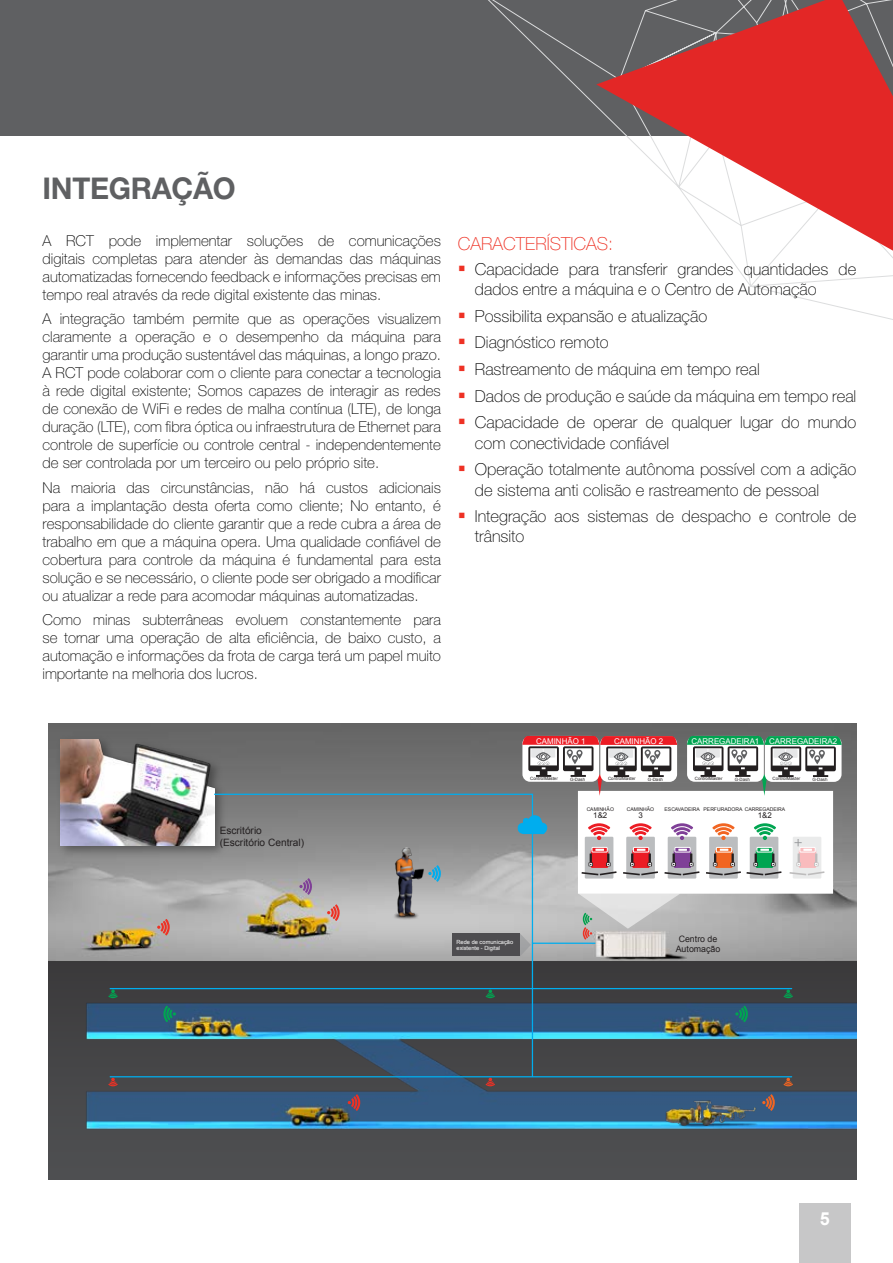
<style>
.page{position:relative;width:893px;height:1263px;background:#fff}
.page>*{position:absolute;margin:0;border:0;box-sizing:border-box;transform-origin:0 0}
.t1{font:700 30px "Helvetica Neue LT Std";letter-spacing:-.01em;color:#5f6062}
.t2{font:100 18px "Helvetica Neue LT Std";color:#ee3124}
.t3{font:700 18px "Arial";color:#fff}
.t4{font:100 16.5px/26.7px "Helvetica Neue LT Std";color:#000}
.t5{font:100 15px/18px "Helvetica Neue LT Std";color:#000;text-align:justify}
.t6{font:10.2px/12.1px "Arial";color:#231f20}
.t7{font:8.85px/10.6px "Arial";color:#231f20;text-align:center}
.t8{font:7.95px "Arial";color:#fff}
.t9{font:7.95px "Arial";color:#231f20}
.t10{font:5.7px/6.3px "Arial";color:#fff}
.t11{font:5.1px "Arial";color:#231f20}
.t12{font:4.35px "Arial";color:#231f20}
</style>
<div class="page">
<div style="left:0;top:0;width:893px;height:136px;background:#5f6062"></div>
<svg style="left:488px;top:0;width:405px;height:320px"></svg>
<svg style="left:596px;top:0;width:297px;height:263px"></svg>
<img style="left:48px;top:723px;width:808px;height:456px">
<img style="left:173px;top:881px;width:602px;height:195px">
<img style="left:48px;top:723px;width:300px;height:158px">
<img style="left:60px;top:739px;width:153px;height:106px">
<img style="left:656px;top:1100px;width:123px;height:48px">
<img style="left:664px;top:1078px;width:94px;height:63px">
<hr style="left:532px;top:1036px;width:1px;height:41px;background:#00adee">
<svg style="left:157px;top:919px;width:13px;height:16px"></svg>
<svg style="left:486px;top:1078px;width:9px;height:8px"></svg>
<svg style="left:108px;top:1078px;width:10px;height:8px"></svg>
<svg style="left:108px;top:989px;width:10px;height:9px"></svg>
<svg style="left:783px;top:1078px;width:10px;height:8px"></svg>
<svg style="left:348px;top:1094px;width:12px;height:17px"></svg>
<svg style="left:163px;top:1005px;width:13px;height:17px"></svg>
<svg style="left:762px;top:1094px;width:13px;height:17px"></svg>
<hr style="left:110px;top:1076px;width:682px;height:1px;background:#00adee">
<hr style="left:110px;top:988px;width:682px;height:1px;background:#00adee">
<div style="left:799px;top:1203px;width:51px;height:60px;background:#c7c7c8"></div>
<svg style="left:213px;top:736px;width:628px;height:301px;background:#8b9094"></svg>
<h1 class="t1" style="left:43px;top:170px;width:195px">INTEGRAÇÃO</h1>
<p class="t5" style="left:43px;top:232px;width:400px">A RCT pode implementar soluções de comunicações digitais completas para atender às demandas das máquinas automatizadas fornecendo feedback e informações precisas em tempo real através da rede digital existente das minas.</p>
<p class="t5" style="left:43px;top:310px;width:400px">A integração também permite que as operações visualizem claramente a operação e o desempenho da máquina para garantir uma produção sustentável das máquinas, a longo prazo.<br>A RCT pode colaborar com o cliente para conectar a tecnologia à rede digital existente; Somos capazes de interagir as redes de conexão de WiFi e redes de malha contínua (LTE), de longa duração (LTE), com fibra óptica ou infraestrutura de Ethernet para controle de superfície ou controle central - independentemente de ser controlada por um terceiro ou pelo próprio site.</p>
<p class="t5" style="left:43px;top:478px;width:400px">Na maioria das circunstâncias, não há custos adicionais para a implantação desta oferta como cliente; No entanto, é responsabilidade do cliente garantir que a rede cubra a área de trabalho em que a máquina opera. Uma qualidade confiável de cobertura para controle da máquina é fundamental para esta solução e se necessário, o cliente pode ser obrigado a modificar ou atualizar a rede para acomodar máquinas automatizadas.</p>
<p class="t5" style="left:43px;top:611px;width:400px">Como minas subterrâneas evoluem constantemente para se tornar uma operação de alta eficiência, de baixo custo, a automação e informações da frota de carga terá um papel muito importante na melhoria dos lucros.</p>
<p class="t2" style="left:458px;top:234px;width:157px">CARACTERÍSTICAS:</p>
<p class="t4" style="left:475px;top:259px;width:383px;line-height:20.2px">Capacidade para transferir grandes quantidades de dados entre a máquina e o Centro de Automação</p>
<p class="t4" style="left:475px;top:303px;width:383px">Possibilita expansão e atualização<br>Diagnóstico remoto<br>Rastreamento de máquina em tempo real<br>Dados de produção e saúde da máquina em tempo real Capacidade de operar de qualquer lugar do mundo</p>
<p class="t4" style="left:475px;top:429px;width:383px">com conectividade confiável<br>Operação totalmente autônoma possível com a adição</p>
<p class="t4" style="left:475px;top:476px;width:383px">de sistema anti colisão e rastreamento de pessoal<br>Integração aos sistemas de despacho e controle de</p>
<p class="t4" style="left:475px;top:523px;width:51px">trânsito</p>
<p class="t6" style="left:220px;top:824px;width:86px">Escritório (Escritório Central)</p>
<p class="t8" style="left:536px;top:736px;width:51px">CAMINHÃO 1</p>
<p class="t12" style="left:530px;top:776px;width:29px">ControlMaster</p>
<p class="t12" style="left:570px;top:776px;width:17px">G-Dash</p>
<p class="t8" style="left:614px;top:736px;width:51px">CAMINHÃO 2</p>
<p class="t12" style="left:608px;top:776px;width:29px">ControlMaster</p>
<p class="t12" style="left:648px;top:777px;width:17px">G-Dash</p>
<p class="t8" style="left:691px;top:736px;width:69px">CARREGADEIRA1</p>
<p class="t12" style="left:695px;top:776px;width:29px">ControlMaster</p>
<p class="t12" style="left:735px;top:776px;width:17px">G-Dash</p>
<p class="t8" style="left:769px;top:736px;width:69px">CARREGADEIRA2</p>
<p class="t12" style="left:772px;top:776px;width:29px">ControlMaster</p>
<p class="t12" style="left:812px;top:777px;width:17px">G-Dash</p>
<p class="t11" style="left:587px;top:806px;width:29px">CAMINHÃO</p>
<p class="t9" style="left:593px;top:810px;width:16px">1&amp;2</p>
<p class="t11" style="left:627px;top:806px;width:29px">CAMINHÃO</p>
<p class="t11" style="left:665px;top:806px;width:79px">ESCAVADEIRA PERFURADORA</p>
<p class="t9" style="left:638px;top:810px;width:6px">3</p>
<p class="t11" style="left:745px;top:806px;width:42px">CARREGADEIRA</p>
<p class="t9" style="left:758px;top:810px;width:16px">1&amp;2</p>
<p class="t10" style="left:456px;top:938px;width:58px">Rede de comunicação existente - Digital</p>
<p class="t7" style="left:676px;top:933px;width:46px">Centro de<br>Automação</p>
<p class="t3" style="left:820px;top:1206px;width:12px">5</p>
</div>
